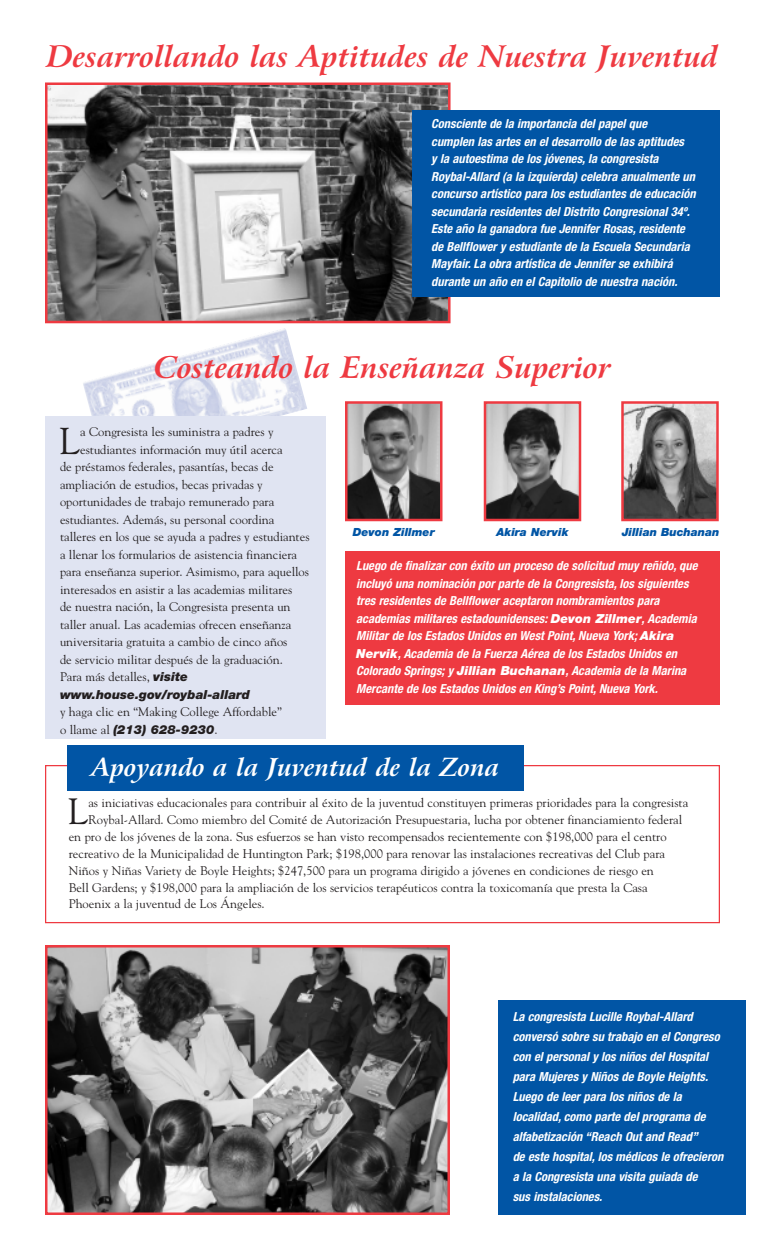
<style>
.page{position:relative;width:765px;height:1260px;background:#fff}
.page>*{position:absolute;margin:0;border:0;box-sizing:border-box;transform-origin:0 0}
.t1{font:37.25px "Goudy";color:#231f20}
.t2{font:36.38px "Goudy";color:#231f20}
.t3{font:30px "Bitstream Arrus Bold Italic BT";color:#ee3a41}
.t4{font:25px "Bitstream Arrus Bold Italic BT";color:#fff}
.t5{font:12.5px "Goudy";color:#231f20}
.t6{font:italic 700 condensed 12.5px/17.5px "Helvetica Neue";color:#fff}
.t7{font:italic 900 12.5px "Helvetica Neue";color:#231f20}
.t8{font:italic 900 11.25px "Helvetica Neue";color:#0155a5}
.s1{font-family:"Helvetica Neue";font-weight:900;font-style:italic}
.s2{font-family:"Goudy";font-weight:400;font-style:normal}
.s3{font-weight:900;font-stretch:normal}
</style>
<div class="page">
<img style="left:83px;top:328px;width:224px;height:88px">
<div style="left:345px;top:551px;width:375px;height:154px;background:#ee3a41"></div>
<img style="left:48px;top:85px;width:400px;height:235px">
<div style="left:45px;top:82px;width:406px;height:241px;border:2px solid #ee3a41"></div>
<img style="left:48px;top:948px;width:399px;height:264px">
<div style="left:45px;top:945px;width:405px;height:270px;border:2px solid #ee3a41"></div>
<div style="left:412px;top:111px;width:308px;height:186px;background:#0155a5"></div>
<div style="left:498px;top:1000px;width:248px;height:215px;background:#0155a5"></div>
<div style="left:45px;top:765px;width:675px;height:158px;border:1px solid #ee3a41"></div>
<img style="left:624px;top:404px;width:92px;height:114px">
<div style="left:621px;top:401px;width:98px;height:120px;border:2px solid #ee3a41"></div>
<div style="left:45px;top:416px;width:280px;height:323px;background:#e0e4f2"></div>
<img style="left:348px;top:404px;width:91px;height:114px">
<div style="left:345px;top:401px;width:97px;height:120px;border:2px solid #ee3a41"></div>
<img style="left:487px;top:404px;width:91px;height:114px">
<div style="left:484px;top:401px;width:97px;height:120px;border:2px solid #ee3a41"></div>
<div style="left:68px;top:746px;width:456px;height:45px;background:#0155a5"></div>
<h3 class="t3" style="left:47px;top:45px;width:673px">Desarrollando las Aptitudes de Nuestra Juventud</h3>
<p class="t6" style="left:431px;top:116px;width:266px">Consciente de la importancia del papel que<br>cumplen las artes en el desarrollo de las aptitudes<br>y la autoestima de los jóvenes, la congresista Roybal-Allard (a la izquierda) celebra anualmente un concurso artístico para los estudiantes de educación secundaria residentes del Distrito Congresional 34º.<br>Este año la ganadora fue Jennifer Rosas, residente de Bellflower y estudiante de la Escuela Secundaria Mayfair. La obra artística de Jennifer se exhibirá durante un año en el Capitolio de nuestra nación.</p>
<h3 class="t3" style="left:154px;top:356px;width:458px">Costeando la Enseñanza Superior</h3>
<h1 class="t1" style="left:60px;top:419px;width:22px">L</h1>
<p class="t5" style="left:80px;top:425px;width:195px">a Congresista les suministra a padres y</p>
<p class="t5" style="left:80px;top:442px;width:204px">estudiantes información muy útil acerca</p>
<p class="t5" style="left:60px;top:460px;width:215px">de préstamos federales, pasantías, becas de</p>
<p class="t5" style="left:60px;top:477px;width:204px">ampliación de estudios, becas privadas y</p>
<p class="t5" style="left:60px;top:495px;width:216px">oportunidades de trabajo remunerado para</p>
<p class="t5" style="left:60px;top:512px;width:216px">estudiantes. Además, su personal coordina</p>
<p class="t5" style="left:60px;top:530px;width:251px">talleres en los que se ayuda a padres y estudiantes</p>
<p class="t5" style="left:60px;top:547px;width:239px">a llenar los formularios de asistencia financiera</p>
<p class="t5" style="left:60px;top:565px;width:251px">para enseñanza superior. Asimismo, para aquellos</p>
<p class="t5" style="left:60px;top:582px;width:234px">interesados en asistir a las academias militares</p>
<p class="t5" style="left:60px;top:600px;width:232px">de nuestra nación, la Congresista presenta un</p>
<p class="t5" style="left:60px;top:617px;width:233px">taller anual. Las academias ofrecen enseñanza</p>
<p class="t5" style="left:60px;top:635px;width:229px">universitaria gratuita a cambio de cinco años</p>
<p class="t5" style="left:60px;top:652px;width:224px">de servicio militar después de la graduación.</p>
<p class="t5" style="left:60px;top:670px;width:129px">Para más detalles, <span class="s1">visite</span></p>
<p class="t7" style="left:60px;top:690px;width:191px">www.house.gov/roybal-allard</p>
<p class="t5" style="left:60px;top:705px;width:223px">y haga clic en “Making College Affordable”</p>
<p class="t7" style="left:60px;top:725px;width:159px"><span class="s2">o llame al</span> (213) 628-9230<span class="s2">.</span></p>
<p class="t8" style="left:353px;top:527px;width:83px">Devon Zillmer</p>
<p class="t8" style="left:496px;top:527px;width:74px">Akira Nervik</p>
<p class="t8" style="left:622px;top:527px;width:99px">Jillian Buchanan</p>
<p class="t6" style="left:356px;top:558px;width:343px">Luego de finalizar con éxito un proceso de solicitud muy reñido, que incluyó una nominación por parte de la Congresista, los siguientes tres residentes de Bellflower aceptaron nombramientos para academias militares estadounidenses: <span class="s3">Devon Zillmer</span>, Academia Militar de los Estados Unidos en West Point, Nueva York; <span class="s3">Akira Nervik</span>, Academia de la Fuerza Aérea de los Estados Unidos en Colorado Springs; y <span class="s3">Jillian Buchanan</span>, Academia de la Marina Mercante de los Estados Unidos en King’s Point, Nueva York.</p>
<h3 class="t4" style="left:92px;top:758px;width:409px">Apoyando a la Juventud de la Zona</h3>
<h2 class="t2" style="left:68px;top:790px;width:22px">L</h2>
<p class="t5" style="left:88px;top:796px;width:601px">as iniciativas educacionales para contribuir al éxito de la juventud constituyen primeras prioridades para la congresista</p>
<p class="t5" style="left:88px;top:812px;width:595px">Roybal-Allard. Como miembro del Comité de Autorización Presupuestaria, lucha por obtener financiamiento federal</p>
<p class="t5" style="left:69px;top:829px;width:599px">en pro de los jóvenes de la zona. Sus esfuerzos se han visto recompensados recientemente con $198,000 para el centro</p>
<p class="t5" style="left:69px;top:846px;width:598px">recreativo de la Municipalidad de Huntington Park; $198,000 para renovar las instalaciones recreativas del Club para</p>
<p class="t5" style="left:69px;top:863px;width:587px">Niños y Niñas Variety de Boyle Heights; $247,500 para un programa dirigido a jóvenes en condiciones de riesgo en</p>
<p class="t5" style="left:69px;top:880px;width:580px">Bell Gardens; y $198,000 para la ampliación de los servicios terapéuticos contra la toxicomanía que presta la Casa</p>
<p class="t5" style="left:69px;top:897px;width:197px">Phoenix a la juventud de Los Ángeles.</p>
<p class="t6" style="left:513px;top:1008px;width:212px;line-height:20px">La congresista Lucille Roybal-Allard conversó sobre su trabajo en el Congreso con el personal y los niños del Hospital para Mujeres y Niños de Boyle Heights.<br>Luego de leer para los niños de la localidad, como parte del programa de alfabetización “Reach Out and Read”<br>de este hospital, los médicos le ofrecieron a la Congresista una visita guiada de<br>sus instalaciones.</p>
</div>
